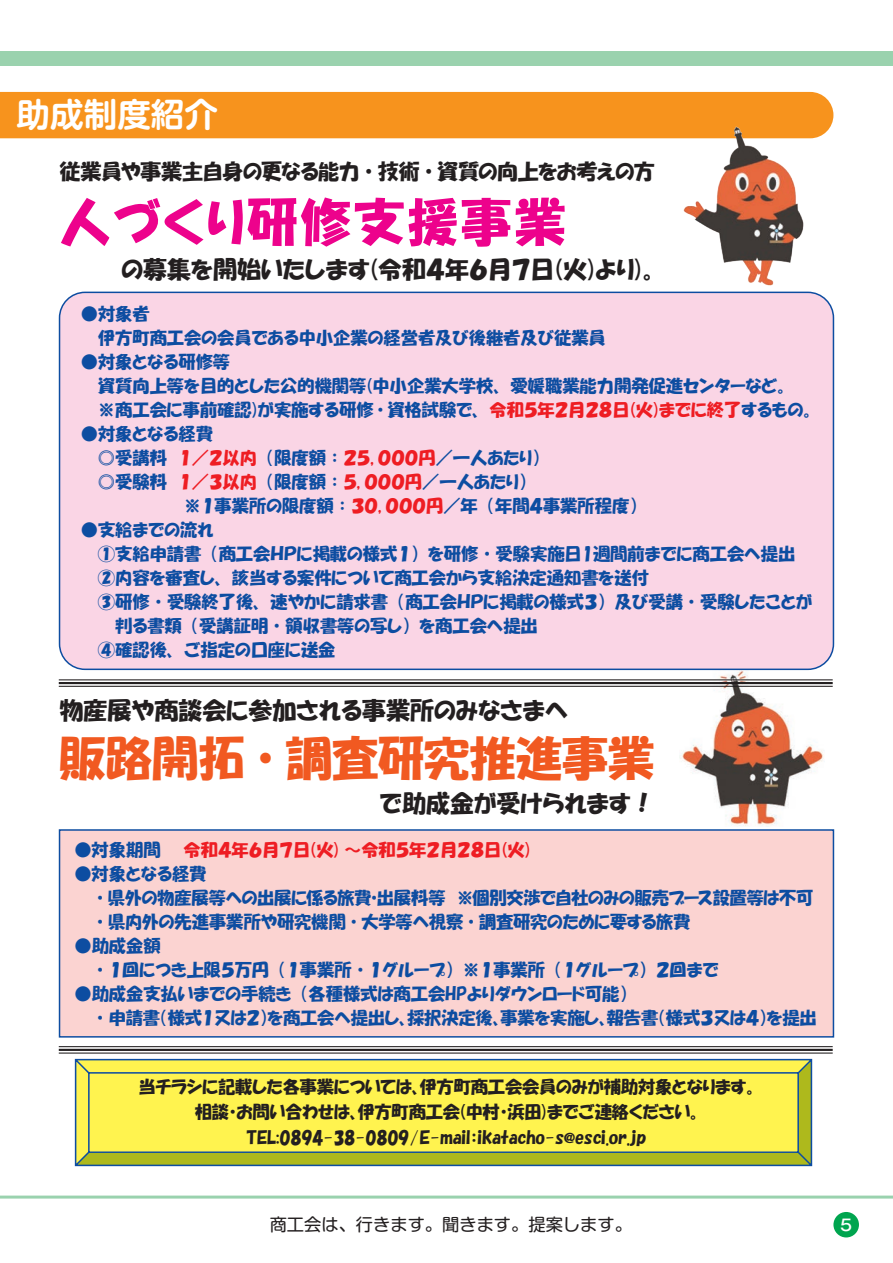
<style>
.page{position:relative;width:893px;height:1263px;background:#fff}
.page>*{position:absolute;margin:0;border:0;box-sizing:border-box;transform-origin:0 0}
.t1{font:51px "HGP Soei Kakupoptai";letter-spacing:.05em;color:#ed028c}
.t2{font:46.5px "HGP Soei Kakupoptai";letter-spacing:-.01em;color:#f15921}
.t3{font:700 33px "Shin M Go Pro De";color:#fff}
.t4{font:24px "HGP Soei Kakupoptai";color:#231f20}
.t5{font:21px "HGP Soei Kakupoptai";letter-spacing:-.02em;color:#231f20}
.t6{font:17.25px/24px "HGP Soei Kakupoptai";color:#0d4da1}
.t7{font:17.25px/25.5px "HGP Soei Kakupoptai";letter-spacing:-.01em;color:#231f20;text-align:center}
.t8{font:17.25px "HGP Soei Kakupoptai";color:#0d4da1;scale:1.5 1}
.t9{font:17.25px "HGP Soei Kakupoptai";color:#ee1d23}
.t10{font:17.25px "Shin M Go Pro";color:#231f20}
.t11{font:500 15.75px "Gothic MB101 Pr 5";color:#fff}
.s1{color:#ee1d23}
.s2{color:#0d4da1}
</style>
<div class="page">
<hr style="left:0;top:1195px;width:893px;height:3px;background:#9ad2ae">
<div style="left:833px;top:1212px;width:26px;height:25px;background:#00a54f;border-radius:50%"></div>
<div style="left:0;top:51px;width:893px;height:15px;background:#9ad2ae"></div>
<img style="left:679px;top:670px;width:146px;height:157px">
<div style="left:60px;top:292px;width:773px;height:377px;background:#fad5e5;border-radius:26px"></div>
<div style="left:59px;top:292px;width:775px;height:378px;border:2px solid #0d4da1;border-radius:26px"></div>
<div style="left:59px;top:829px;width:775px;height:208px;background:#fbd3d1;border:2px solid #0d4da1"></div>
<hr style="left:59px;top:679px;width:774px;height:1px;background:#231f20">
<hr style="left:59px;top:682px;width:774px;height:2px;background:#231f20">
<hr style="left:59px;top:686px;width:774px;height:1px;background:#231f20">
<hr style="left:59px;top:1046px;width:774px;height:1px;background:#231f20">
<hr style="left:59px;top:1049px;width:774px;height:2px;background:#231f20">
<hr style="left:59px;top:1052px;width:774px;height:1px;background:#231f20">
<svg style="left:75px;top:1059px;width:737px;height:107px;background:#e6e14d"></svg>
<div style="left:0;top:92px;width:833px;height:46px;background:#f7931d"></div>
<img style="left:681px;top:125px;width:126px;height:161px">
<h3 class="t3" style="left:17px;top:88px;width:203px">助成制度紹介</h3>
<p class="t5" style="left:60px;top:161px;width:597px">従業員や事業主自身の更なる能力・技術・資質の向上をお考えの方</p>
<h1 class="t1" style="left:60px;top:196px;width:507px">人づくり研修支援事業</h1>
<h3 class="t4" style="left:121px;top:257px;width:539px">の募集を開始いたします(令和４年６月７日(火)より)。</h3>
<p class="t6" style="left:98px;top:302px;width:509px;text-indent:-17px">●対象者<br>伊方町商工会の会員である中小企業の経営者及び後継者及び従業員</p>
<p class="t6" style="left:98px;top:350px;width:718px;text-indent:-17px">●対象となる研修等<br>資質向上等を目的とした公的機関等(中小企業大学校、愛媛職業能力開発促進センターなど。<br>※商工会に事前確認)が実施する研修・資格試験で、<span class="s1">令和５年２月２８日(火)までに終了</span>するもの。</p>
<p class="t6" style="left:81px;top:422px;width:134px">●対象となる経費</p>
<p class="t6" style="left:98px;top:446px;width:444px">◎受講料　<span class="s1">１／２以内</span>（限度額：<span class="s1">２５, ０００円</span>／一人あたり）</p>
<p class="t6" style="left:98px;top:470px;width:431px">◎受験料　<span class="s1">１／３以内</span>（限度額：<span class="s1">５, ０００円</span>／一人あたり）</p>
<p class="t8" style="left:81px;top:497px;width:373px">　　　　　　※１事業所の限度額：<span class="s1">３０, ０００円</span>／年（年間４事業所程度）</p>
<p class="t6" style="left:81px;top:518px;width:134px">●支給までの流れ</p>
<p class="t6" style="left:98px;top:542px;width:699px">①支給申請書（商工会ＨＰに掲載の様式１）を研修・受験実施日1週間前までに商工会へ提出</p>
<p class="t6" style="left:98px;top:566px;width:552px">②内容を審査し、該当する案件について商工会から支給決定通知書を送付</p>
<p class="t6" style="left:98px;top:590px;width:716px">③研修・受験終了後、速やかに請求書（商工会ＨＰに掲載の様式３）及び受講・受験したことが</p>
<p class="t6" style="left:115px;top:614px;width:424px">判る書類（受講証明・領収書等の写し）を商工会へ提出</p>
<p class="t6" style="left:98px;top:638px;width:239px">④確認後、ご指定の口座に送金</p>
<h3 class="t4" style="left:60px;top:699px;width:510px">物産展や商談会に参加される事業所のみなさまへ</h3>
<h2 class="t2" style="left:60px;top:734px;width:596px">販路開拓・調査研究推進事業</h2>
<h3 class="t4" style="left:380px;top:792px;width:276px">で助成金が受けられます！</h3>
<p class="t9" style="left:74px;top:841px;width:458px"><span class="s2">●対象期間　　</span>令和４年６月７日(火) ～令和５年２月２８日(火)</p>
<p class="t6" style="left:96px;top:862px;width:719px;text-indent:-21px">●対象となる経費<br>・県外の物産展等への出展に係る旅費・出展料等　※個別交渉で自社のみの販売ブース設置等は不可・県内外の先進事業所や研究機関・大学等へ視察・調査研究のために要する旅費</p>
<p class="t6" style="left:96px;top:934px;width:624px;text-indent:-21px">●助成金額<br>・１回につき上限５万円（１事業所・１グループ） ※１事業所（１グループ）２回まで</p>
<p class="t6" style="left:96px;top:982px;width:722px;text-indent:-21px">●助成金支払いまでの手続き（各種様式は商工会HPよりダウンロード可能）<br>・申請書（様式１又は２）を商工会へ提出し、採択決定後、事業を実施し、報告書（様式３又は４）を提出</p>
<p class="t7" style="left:138px;top:1074px;width:621px">当チラシに記載した各事業については、伊方町商工会会員のみが補助対象となります。相談・お問い合わせは、伊方町商工会(中村・浜田)までご連絡ください。<br>TEL:0894-38-0809/E-mail：ikatacho-s@esci.or.jp</p>
<p class="t10" style="left:270px;top:1211px;width:364px">商工会は、行きます。聞きます。提案します。</p>
<p class="t11" style="left:840px;top:1211px;width:13px">5</p>
</div>
